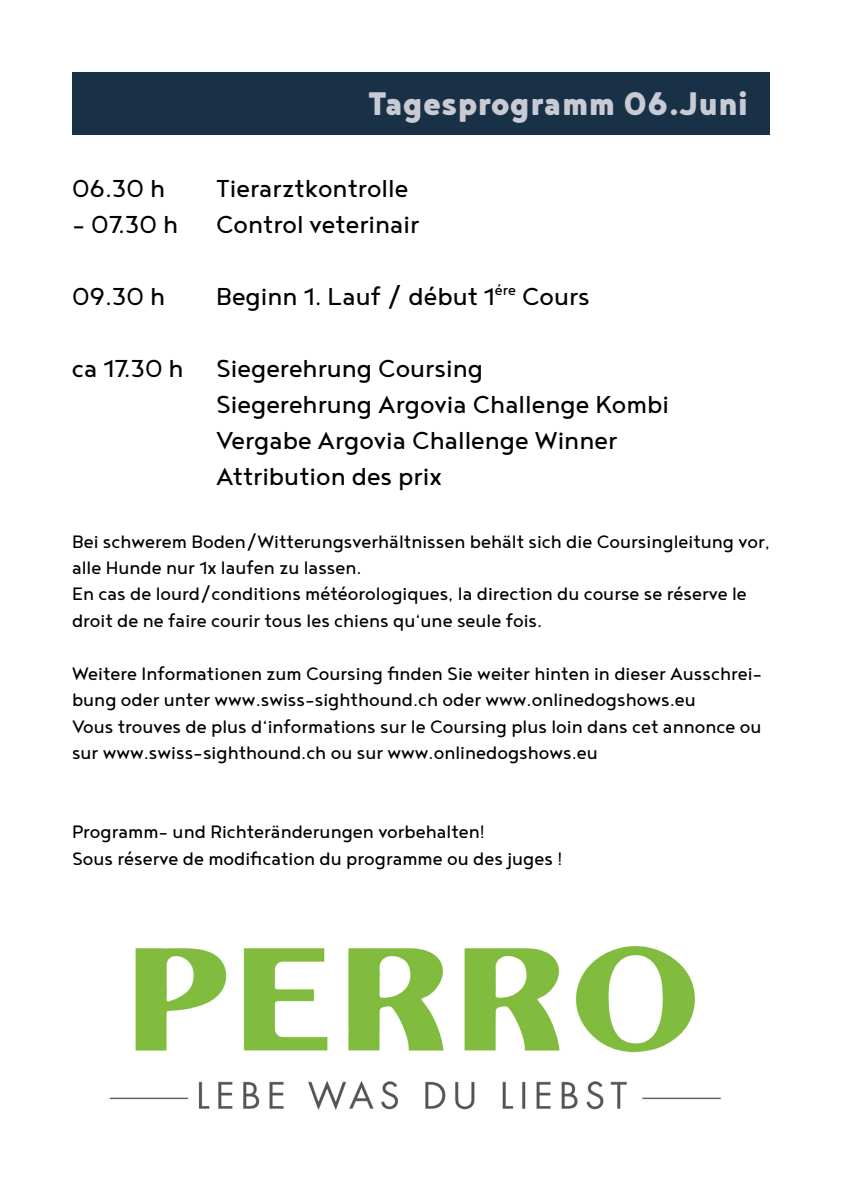
<style>
.page{position:relative;width:842px;height:1191px;background:#fff}
.page>*{position:absolute;margin:0;border:0;box-sizing:border-box;transform-origin:0 0}
.t1{font:900 40px "Noyh";color:#c9cbd4}
.t2{font:30px/36px "Noyh";color:#000}
.t3{font:22px/26.4px "Noyh";color:#000}
</style>
<div class="page">
<div style="left:72px;top:72px;width:698px;height:62px;background:#193147"></div>
<img style="left:109px;top:946px;width:612px;height:164px">
<h1 class="t1" style="left:368px;top:79px;width:382px">Tagesprogramm 06.Juni</h1>
<h2 class="t2" style="left:72px;top:170px;width:95px">06.30 h</h2>
<h2 class="t2" style="left:216px;top:170px;width:194px">Tierarztkontrolle</h2>
<h2 class="t2" style="left:72px;top:206px;width:108px">- 07.30 h</h2>
<h2 class="t2" style="left:216px;top:206px;width:205px">Control veterinair</h2>
<h2 class="t2" style="left:72px;top:278px;width:95px">09.30 h</h2>
<h2 class="t2" style="left:216px;top:278px;width:375px">Beginn 1. Lauf / début 1<sup>ére</sup> Cours</h2>
<h2 class="t2" style="left:216px;top:350px;width:454px;text-indent:-144px">ca 17.30 h Siegerehrung Coursing<br>Siegerehrung Argovia Challenge Kombi<br>Vergabe Argovia Challenge Winner<br>Attribution des prix</h2>
<p class="t3" style="left:72px;top:527px;width:699px">Bei schwerem Boden/Witterungsverhältnissen behält sich die Coursingleitung vor, alle Hunde nur 1x laufen zu lassen.<br>En cas de lourd/conditions météorologiques, la direction du course se réserve le droit de ne faire courir tous les chiens qu‘une seule fois.</p>
<p class="t3" style="left:72px;top:659px;width:692px">Weitere Informationen zum Coursing finden Sie weiter hinten in dieser Ausschrei&shy;bung oder unter www.swiss-sighthound.ch oder www.onlinedogshows.eu<br>Vous trouves de plus d‘informations sur le Coursing plus loin dans cet annonce ou sur www.swiss-sighthound.ch ou sur www.onlinedogshows.eu</p>
<p class="t3" style="left:72px;top:818px;width:492px">Programm- und Richterä nderungen vorbehalten!<br>Sous réserve de modification du programme ou des juges !</p>
</div>
